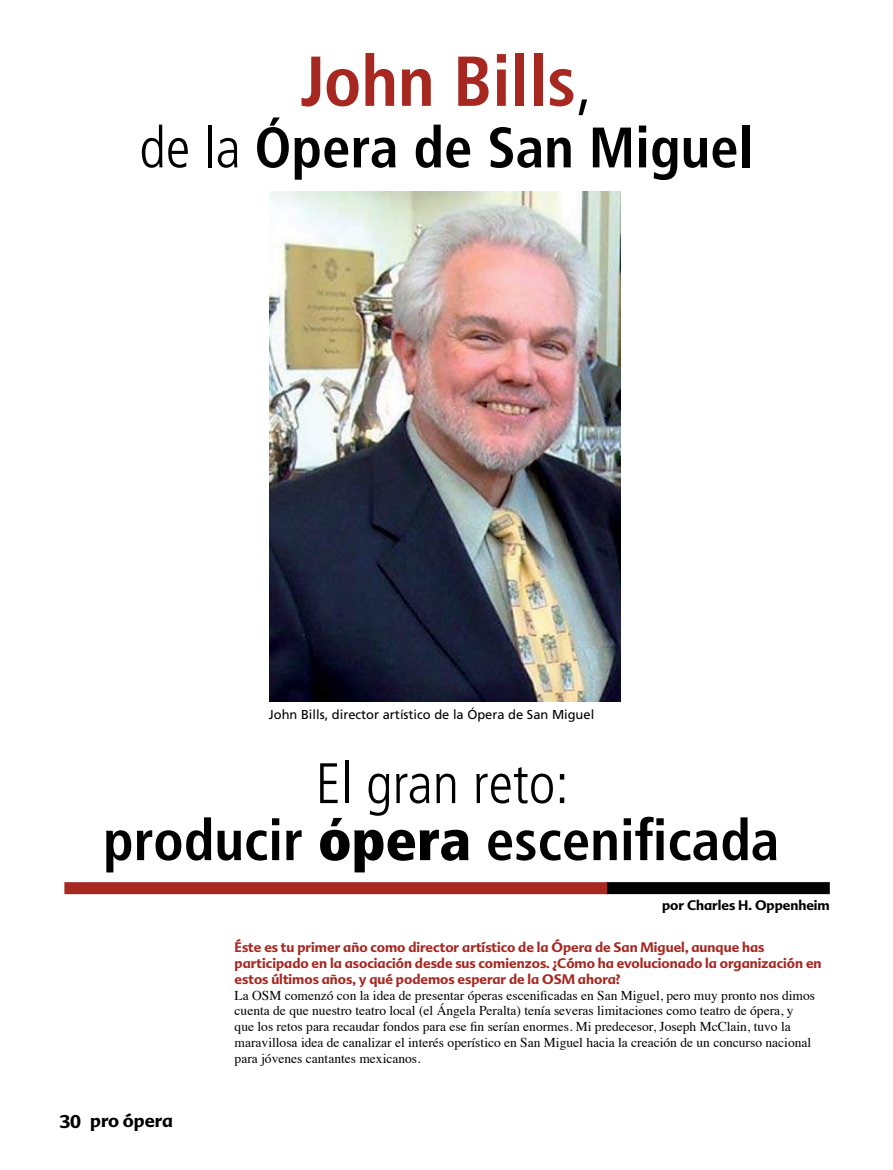
<style>
.page{position:relative;width:893px;height:1170px;background:#fff}
.page>*{position:absolute;margin:0;border:0;box-sizing:border-box;transform-origin:0 0}
.t1{font:700 condensed 70.5px "Frutiger";color:#a62821}
.t2{font:700 condensed 57px/57px "Frutiger";color:#000;text-align:center}
.t3{font:700 18px "Advert";color:#000}
.t4{font:13.5px/15.8px "Times";color:#000}
.t5{font:700 13.5px/15.8px "Advert";color:#a62821}
.t6{font:700 13.5px "Advert";color:#000}
.t7{font:12.9px "Frutiger";color:#000}
.s1{font-weight:300;color:#000}
.s2{font-weight:300}
.s3{font-weight:900}
</style>
<div class="page">
<div style="left:606px;top:882px;width:224px;height:12px;background:#000"></div>
<div style="left:64px;top:882px;width:543px;height:12px;background:#a62821"></div>
<img style="left:269px;top:191px;width:351px;height:510px">
<h1 class="t1" style="left:300px;top:40px;width:294px">John Bills<span class="s1">,</span></h1>
<h2 class="t2" style="left:139px;top:119px;width:615px"><span class="s2">de la</span> Ópera de San Miguel</h2>
<p class="t7" style="left:269px;top:706px;width:327px">John Bills, director artístico de la Ópera de San Miguel</p>
<h2 class="t2" style="left:103px;top:754px;width:678px"><span class="s2">El gran reto:<br></span>producir <span class="s3">ópera</span> escenificada</h2>
<p class="t6" style="left:662px;top:896px;width:169px">por Charles H. Oppenheim</p>
<h3 class="t3" style="left:59px;top:1109px;width:115px">30 pro ópera</h3>
<p class="t5" style="left:235px;top:939px;width:588px">Éste es tu primer año como director artístico de la Ópera de San Miguel, aunque has participado en la asociación desde sus comienzos. ¿Cómo ha evolucionado la organización en estos últimos años, y qué podemos esperar de la OSM ahora?</p>
<p class="t4" style="left:235px;top:986px;width:582px">La OSM comenzó con la idea de presentar óperas escenificadas en San Miguel, pero muy pronto nos dimos cuenta de que nuestro teatro local (el Ángela Peralta) tenía severas limitaciones como teatro de ópera, y que los retos para recaudar fondos para ese fin serían enormes. Mi predecesor, Joseph McClain, tuvo la maravillosa idea de canalizar el interés operístico en San Miguel hacia la creación de un concurso nacional para jóvenes cantantes mexicanos.</p>
</div>
